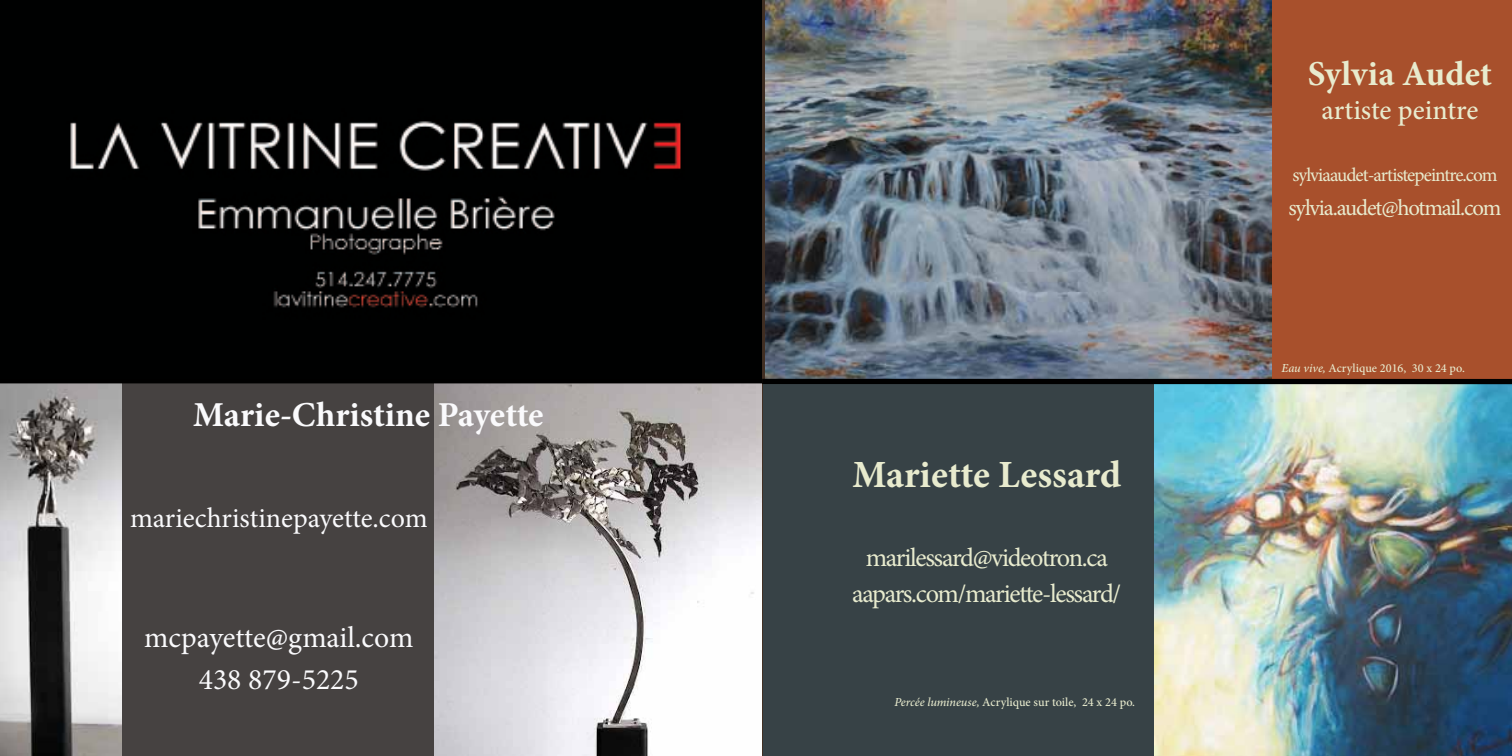
<style>
.page{position:relative;width:1512px;height:756px;background:#fff}
.page>*{position:absolute;margin:0;border:0;box-sizing:border-box;transform-origin:0 0}
.t1{font:700 38.5px "Minion Pro";color:#e8ebce}
.t2{font:700 35px "Minion Pro";color:#fafafc}
.t3{font:700 35px "Minion Pro";letter-spacing:.005em;color:#e8ebce}
.t4{font:29.75px/42px "Minion Pro";color:#fafafc;text-align:center}
.t5{font:28px "Minion Pro";color:#fafafc}
.t6{font:500 28px "Minion Pro";color:#e8ebce}
.t7{font:26.25px "Minion Pro";letter-spacing:-.05em;color:#e8ebce}
.t8{font:22.75px "Minion Pro";letter-spacing:-.05em;color:#e8ebce}
.t9{font:19.25px "Minion Pro";letter-spacing:-.05em;color:#e8ebce}
.t10{font:500 12.25px "Minion Pro";color:#e8ebce}
.s1{font-style:italic}
</style>
<div class="page">
<div style="left:0;top:382px;width:762px;height:374px;background:#464241"></div>
<div style="left:0;top:0;width:762px;height:382px;background:#000101"></div>
<img style="left:70px;top:121px;width:611px;height:187px">
<img style="left:435px;top:383px;width:327px;height:373px">
<img style="left:0;top:383px;width:122px;height:373px">
<hr style="left:0;top:380px;width:766px;height:3px;background:#000">
<svg style="left:762px;top:0;width:4px;height:756px;fill:#402e22"></svg>
<div style="left:766px;top:0;width:746px;height:396px;background:#a8502c"></div>
<img style="left:766px;top:0;width:505px;height:379px">
<div style="left:764px;top:382px;width:748px;height:374px;background:#374246"></div>
<img style="left:1155px;top:384px;width:357px;height:372px">
<div style="left:762px;top:379px;width:750px;height:5px;background:#000"></div>
<p class="t2" style="left:193px;top:390px;width:352px">Marie-Christine Payette</p>
<p class="t5" style="left:130px;top:499px;width:299px">mariechristinepayette.com</p>
<p class="t4" style="left:144px;top:616px;width:271px">mcpayette@gmail.com<br>438 879-5225</p>
<p class="t1" style="left:852px;top:447px;width:270px">Mariette Lessard</p>
<p class="t7" style="left:866px;top:540px;width:244px">marilessard@videotron.ca</p>
<p class="t7" style="left:852px;top:576px;width:271px">aapars.com/mariette-lessard/</p>
<p class="t10" style="left:894px;top:694px;width:242px"><span class="s1">Percée lumineuse,</span> Acrylique sur toile, 24 x 24 po.</p>
<p class="t3" style="left:1308px;top:49px;width:186px">Sylvia Audet</p>
<p class="t6" style="left:1322px;top:91px;width:158px">artiste peintre</p>
<p class="t9" style="left:1292px;top:162px;width:207px">sylviaaudet-artistepeintre.com</p>
<p class="t8" style="left:1288px;top:192px;width:215px">sylvia.audet@hotmail.com</p>
<p class="t10" style="left:1281px;top:360px;width:185px"><span class="s1">Eau vive,</span> Acrylique 2016, 30 x 24 po.</p>
</div>
